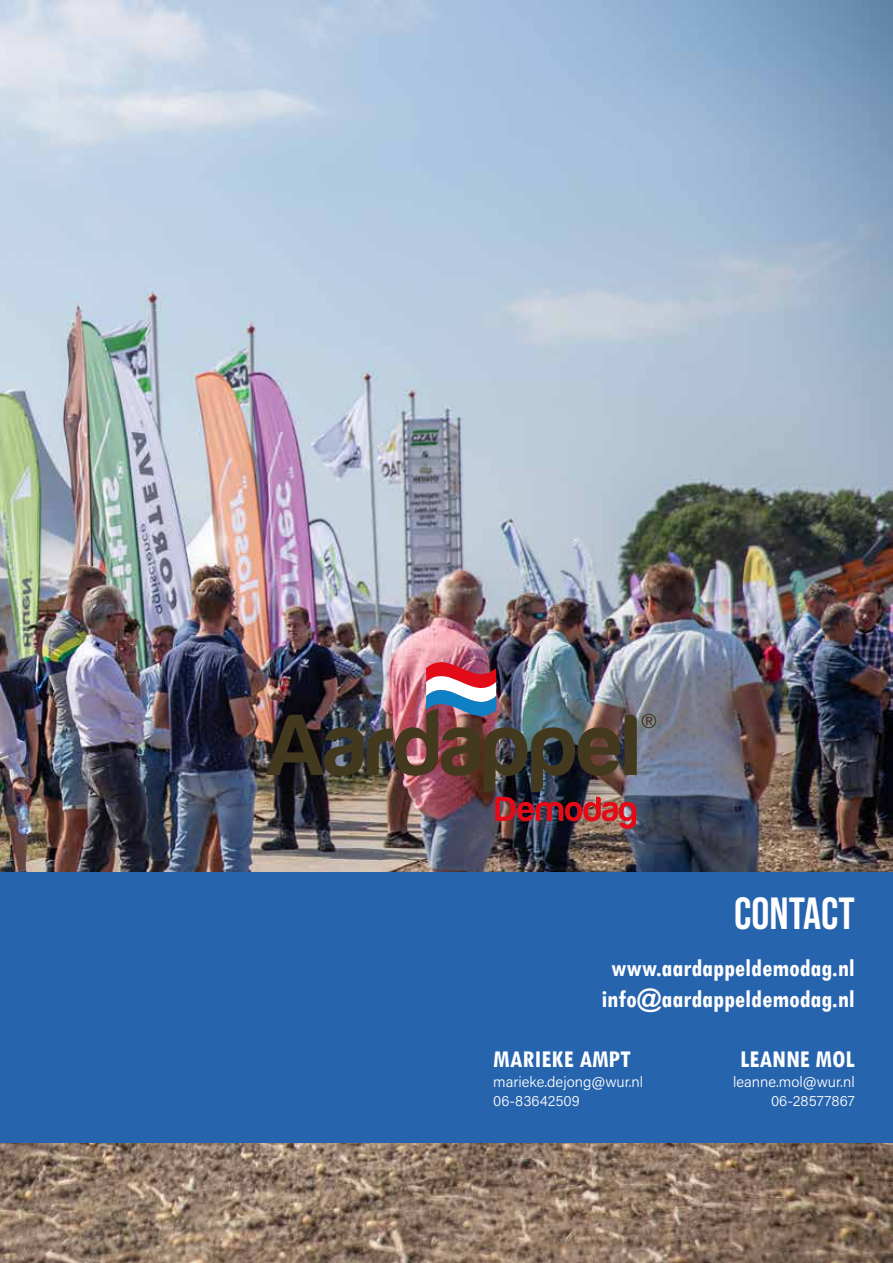
<style>
.page{position:relative;width:893px;height:1263px;background:#fff}
.page>*{position:absolute;margin:0;border:0;box-sizing:border-box;transform-origin:0 0}
.t1{font:45px "Bebas Neue";color:#fff}
.t2{font:700 condensed 25.5px/30.6px "Tw Cen";color:#fff;text-align:center}
.t3{font:15px "Acumin Variable Concept";color:#fff}
</style>
<div class="page">
<img style="left:0;top:0;width:893px;height:1263px">
<div style="left:0;top:872px;width:893px;height:271px;background:#2764ae"></div>
<img style="left:266px;top:662px;width:390px;height:167px">
<h1 class="t1" style="left:734px;top:887px;width:122px">CONTACT</h1>
<p class="t2" style="left:601px;top:952px;width:255px">www.aardappeldemodag.nl info@aardappeldemodag.nl</p>
<p class="t2" style="left:493px;top:1043px;width:139px">MARIEKE AMPT</p>
<p class="t2" style="left:740px;top:1043px;width:116px">LEANNE MOL</p>
<p class="t3" style="left:493px;top:1071px;width:152px">marieke.dejong@wur.nl</p>
<p class="t3" style="left:733px;top:1071px;width:123px">leanne.mol@wur.nl</p>
<p class="t3" style="left:493px;top:1090px;width:88px">06-83642509</p>
<p class="t3" style="left:771px;top:1090px;width:85px">06-28577867</p>
</div>
